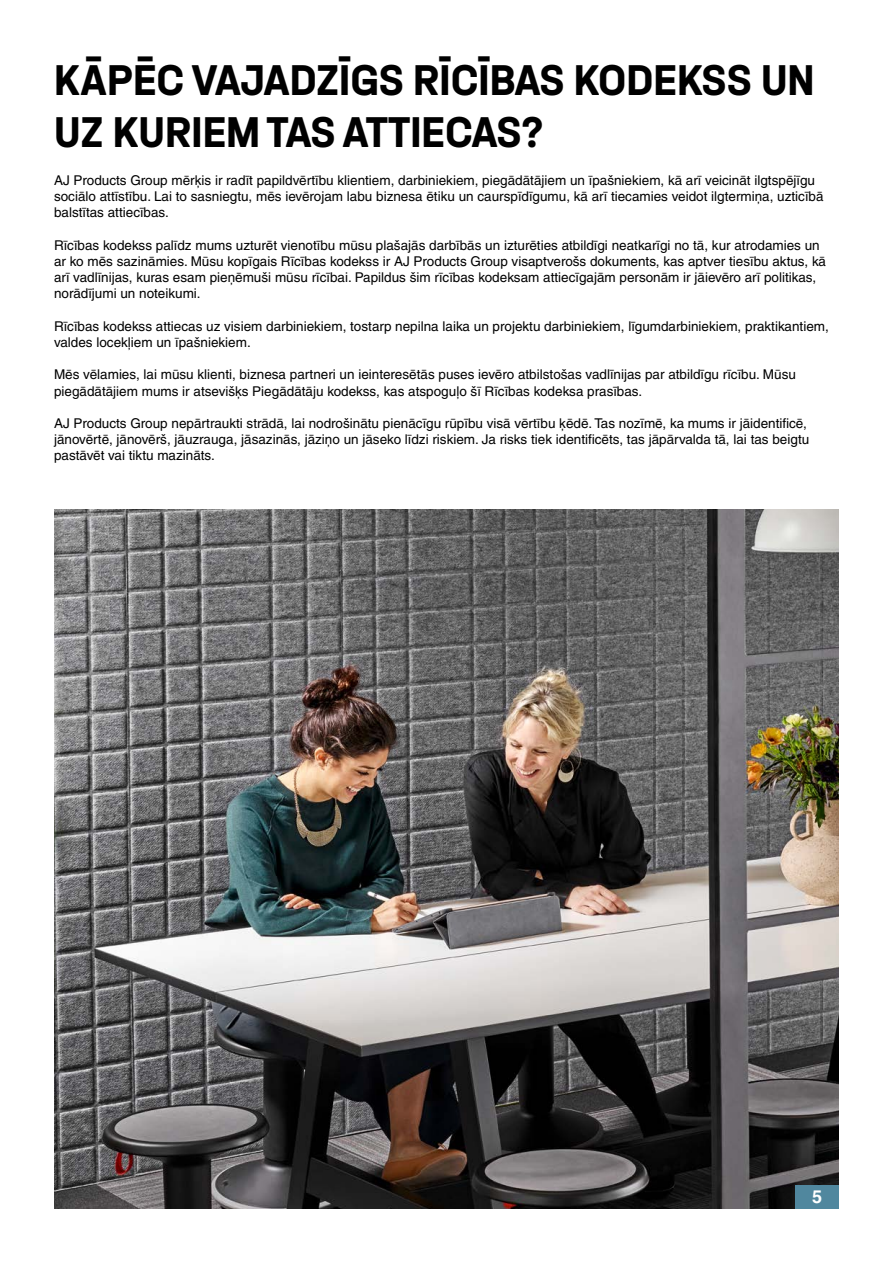
<style>
.page{position:relative;width:893px;height:1263px;background:#fff}
.page>*{position:absolute;margin:0;border:0;box-sizing:border-box;transform-origin:0 0}
.t1{font:700 45.45px/51.6px "Halvar AJP Mittel";color:#000}
.t2{font:700 18px "Helvetica AJ";color:#fff}
.t3{font:13.5px/16.2px "Helvetica AJ";color:#000}
</style>
<div class="page">
<img style="left:54px;top:509px;width:785px;height:700px">
<div style="left:796px;top:1185px;width:43px;height:24px;background:#50879e"></div>
<h1 class="t1" style="left:54px;top:53px;width:762px">KĀPĒC VAJADZĪGS RĪCĪBAS KODEKSS UN<br>UZ KURIEM TAS ATTIECAS?</h1>
<p class="t3" style="left:54px;top:172px;width:771px">AJ Products Group mērķis ir radīt papildvērtību klientiem, darbiniekiem, piegādātājiem un īpašniekiem, kā arī veicināt ilgtspējīgu sociālo attīstību. Lai to sasniegtu, mēs ievērojam labu biznesa ētiku un caurspīdīgumu, kā arī tiecamies veidot ilgtermiņa, uzticībā balstītas attiecības.</p>
<p class="t3" style="left:54px;top:237px;width:774px">Rīcības kodekss palīdz mums uzturēt vienotību mūsu plašajās darbībās un izturēties atbildīgi neatkarīgi no tā, kur atrodamies un ar ko mēs sazināmies. Mūsu kopīgais Rīcības kodekss ir AJ Products Group visaptverošs dokuments, kas aptver tiesību aktus, kā arī vadlīnijas, kuras esam pieņēmuši mūsu rīcībai. Papildus šim rīcības kodeksam attiecīgajām personām ir jāievēro arī politikas, norādījumi un noteikumi.</p>
<p class="t3" style="left:54px;top:318px;width:776px">Rīcības kodekss attiecas uz visiem darbiniekiem, tostarp nepilna laika un projektu darbiniekiem, līgumdarbiniekiem, praktikantiem, valdes locekļiem un īpašniekiem.</p>
<p class="t3" style="left:54px;top:366px;width:743px">Mēs vēlamies, lai mūsu klienti, biznesa partneri un ieinteresētās puses ievēro atbilstošas vadlīnijas par atbildīgu rīcību. Mūsu piegādātājiem mums ir atsevišķs Piegādātāju kodekss, kas atspoguļo šī Rīcības kodeksa prasības.</p>
<p class="t3" style="left:54px;top:415px;width:757px">AJ Products Group nepārtraukti strādā, lai nodrošinātu pienācīgu rūpību visā vērtību ķēdē. Tas nozīmē, ka mums ir jāidentificē, jānovērtē, jānovērš, jāuzrauga, jāsazinās, jāziņo un jāseko līdzi riskiem. Ja risks tiek identificēts, tas jāpārvalda tā, lai tas beigtu pastāvēt vai tiktu mazināts.</p>
<h2 class="t2" style="left:812px;top:1186px;width:12px">5</h2>
</div>
